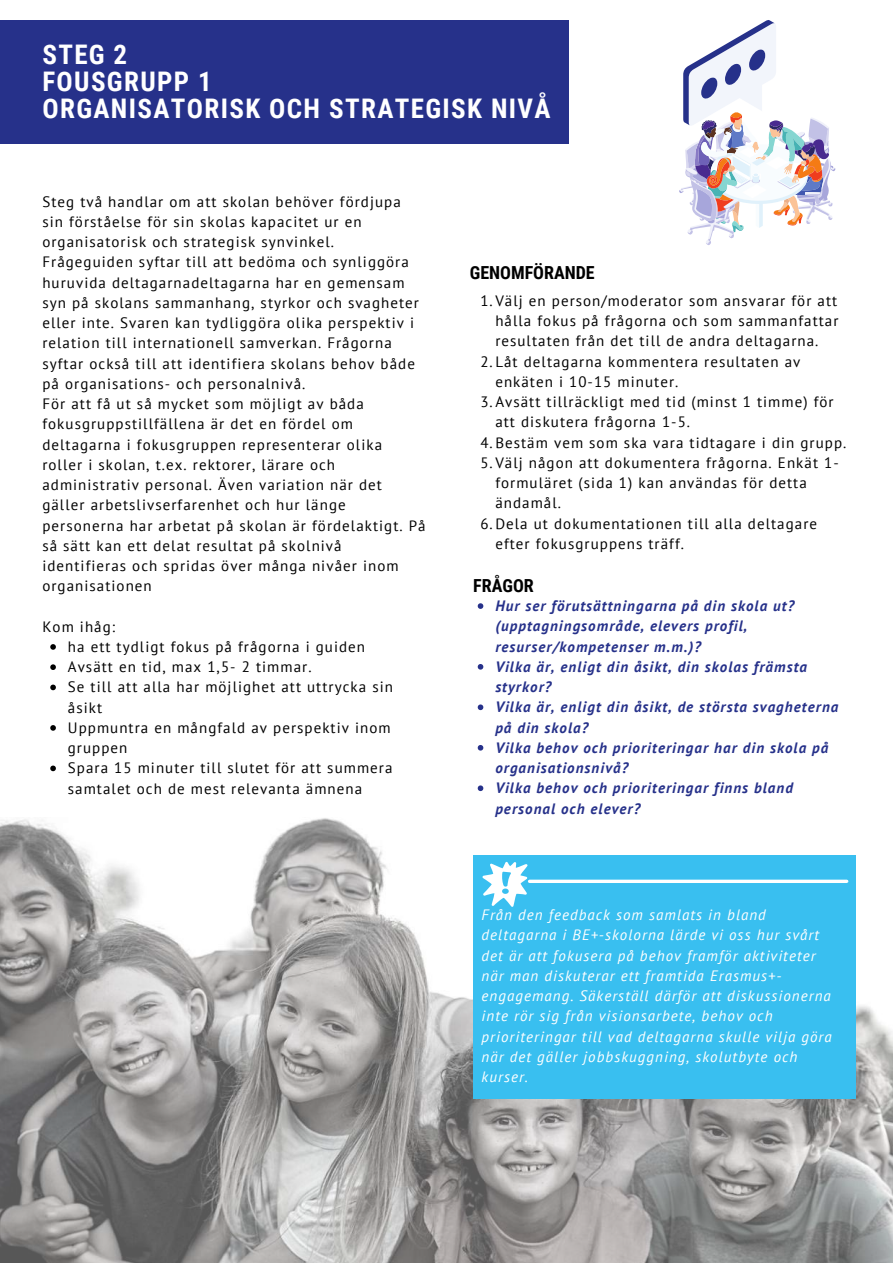
<style>
.page{position:relative;width:893px;height:1264px;background:#fff}
.page>*{position:absolute;margin:0;border:0;box-sizing:border-box;transform-origin:0 0}
.t1{font:700 27px/27px "Roboto Condensed";letter-spacing:.05em;color:#fff}
.t2{font:700 18px "Roboto Condensed";color:#000}
.t3{font:15px/20.2px "PT Sans";letter-spacing:.07em;color:#000}
.t4{font:italic 15px/20.2px "PT Sans";letter-spacing:.07em;color:#fff}
.t5{font:italic 700 15px/20.2px "PT Sans";letter-spacing:.07em;color:#26318a}
</style>
<div class="page">
<div style="left:0;top:20px;width:568px;height:123px;background:#26318a"></div>
<img style="left:0;top:818px;width:892px;height:444px">
<div style="left:473px;top:854px;width:382px;height:244px;background:#39bff0"></div>
<svg style="left:529px;top:879px;width:317px;height:4px"></svg>
<svg style="left:482px;top:861px;width:45px;height:45px"></svg>
<svg style="left:50px;top:644px;width:6px;height:5px"></svg>
<svg style="left:50px;top:664px;width:6px;height:6px"></svg>
<svg style="left:50px;top:684px;width:6px;height:6px"></svg>
<svg style="left:50px;top:725px;width:6px;height:5px"></svg>
<svg style="left:50px;top:765px;width:6px;height:6px"></svg>
<svg style="left:477px;top:603px;width:6px;height:6px"></svg>
<svg style="left:477px;top:664px;width:6px;height:5px"></svg>
<svg style="left:477px;top:704px;width:6px;height:6px"></svg>
<svg style="left:477px;top:745px;width:6px;height:5px"></svg>
<svg style="left:477px;top:785px;width:6px;height:6px"></svg>
<svg style="left:679px;top:20px;width:156px;height:225px"></svg>
<h1 class="t1" style="left:42px;top:41px;width:509px">STEG 2<br>FOUSGRUPP 1<br>ORGANISATORISK OCH STRATEGISK NIVÅ</h1>
<p class="t3" style="left:42px;top:191px;width:385px">Steg två handlar om att skolan behöver fördjupa<br>sin förståelse för sin skolas kapacitet ur en organisatorisk och strategisk synvinkel.<br>Frågeguiden syftar till att bedöma och synliggöra huruvida deltagarnadeltagarna har en gemensam syn på skolans sammanhang, styrkor och svagheter eller inte. Svaren kan tydliggöra olika perspektiv i relation till internationell samverkan. Frågorna syftar också till att identifiera skolans behov både på organisations- och personalnivå.<br>För att få ut så mycket som möjligt av båda fokusgruppstillfällena är det en fördel om deltagarna i fokusgruppen representerar olika<br>roller i skolan, t.ex. rektorer, lärare och administrativ personal. Även variation när det gäller arbetslivserfarenhet och hur länge personerna har arbetat på skolan är fördelaktigt. På så sätt kan ett delat resultat på skolnivå identifieras och spridas över många nivåer inom organisationen</p>
<p class="t3" style="left:42px;top:616px;width:74px">Kom ihåg:</p>
<p class="t3" style="left:68px;top:636px;width:326px">ha ett tydligt fokus på frågorna i guiden<br>Avsätt en tid, max 1,5- 2 timmar.<br>Se till att alla har möjlighet att uttrycka sin åsikt<br>Uppmuntra en mångfald av perspektiv inom gruppen<br>Spara 15 minuter till slutet för att summera samtalet och de mest relevanta ämnena</p>
<p class="t2" style="left:470px;top:262px;width:126px">GENOMFÖRANDE</p>
<p class="t3" style="left:480px;top:290px;width:358px">1.Välj en person/moderator som ansvarar för att</p>
<p class="t3" style="left:495px;top:310px;width:344px">hålla fokus på frågorna och som sammanfattar</p>
<p class="t3" style="left:495px;top:331px;width:324px">resultaten från det till de andra deltagarna.</p>
<p class="t3" style="left:480px;top:351px;width:321px">2.Låt deltagarna kommentera resultaten av</p>
<p class="t3" style="left:495px;top:371px;width:184px">enkäten i 10-15 minuter.</p>
<p class="t3" style="left:480px;top:391px;width:355px">3.Avsätt tillräckligt med tid (minst 1 timme) för</p>
<p class="t3" style="left:495px;top:411px;width:196px">att diskutera frågorna 1-5.</p>
<p class="t3" style="left:480px;top:432px;width:367px">4.Bestäm vem som ska vara tidtagare i din grupp.</p>
<p class="t3" style="left:480px;top:452px;width:360px">5.Välj någon att dokumentera frågorna. Enkät 1-</p>
<p class="t3" style="left:495px;top:472px;width:313px">formuläret (sida 1) kan användas för detta</p>
<p class="t3" style="left:495px;top:492px;width:67px">ändamål.</p>
<p class="t3" style="left:480px;top:513px;width:338px">6.Dela ut dokumentationen till alla deltagare</p>
<p class="t3" style="left:495px;top:533px;width:190px">efter fokusgruppens träff.</p>
<p class="t2" style="left:473px;top:575px;width:62px">FRÅGOR</p>
<p class="t5" style="left:495px;top:595px;width:344px">Hur ser förutsättningarna på din skola ut? (upptagningsområde, elevers profil, resurser/kompetenser m.m.)?<br>Vilka är, enligt din åsikt, din skolas främsta styrkor?<br>Vilka är, enligt din åsikt, de största svagheterna på din skola?<br>Vilka behov och prioriteringar har din skola på organisationsnivå?<br>Vilka behov och prioriteringar finns bland personal och elever?</p>
<p class="t4" style="left:481px;top:904px;width:352px">Från den feedback som samlats in bland deltagarna i BE+-skolorna lärde vi oss hur svårt det är att fokusera på behov framför aktiviteter när man diskuterar ett framtida Erasmus+- engagemang. Säkerställ därför att diskussionerna inte rör sig från visionsarbete, behov och prioriteringar till vad deltagarna skulle vilja göra när det gäller jobbskuggning, skolutbyte och kurser.</p>
</div>
